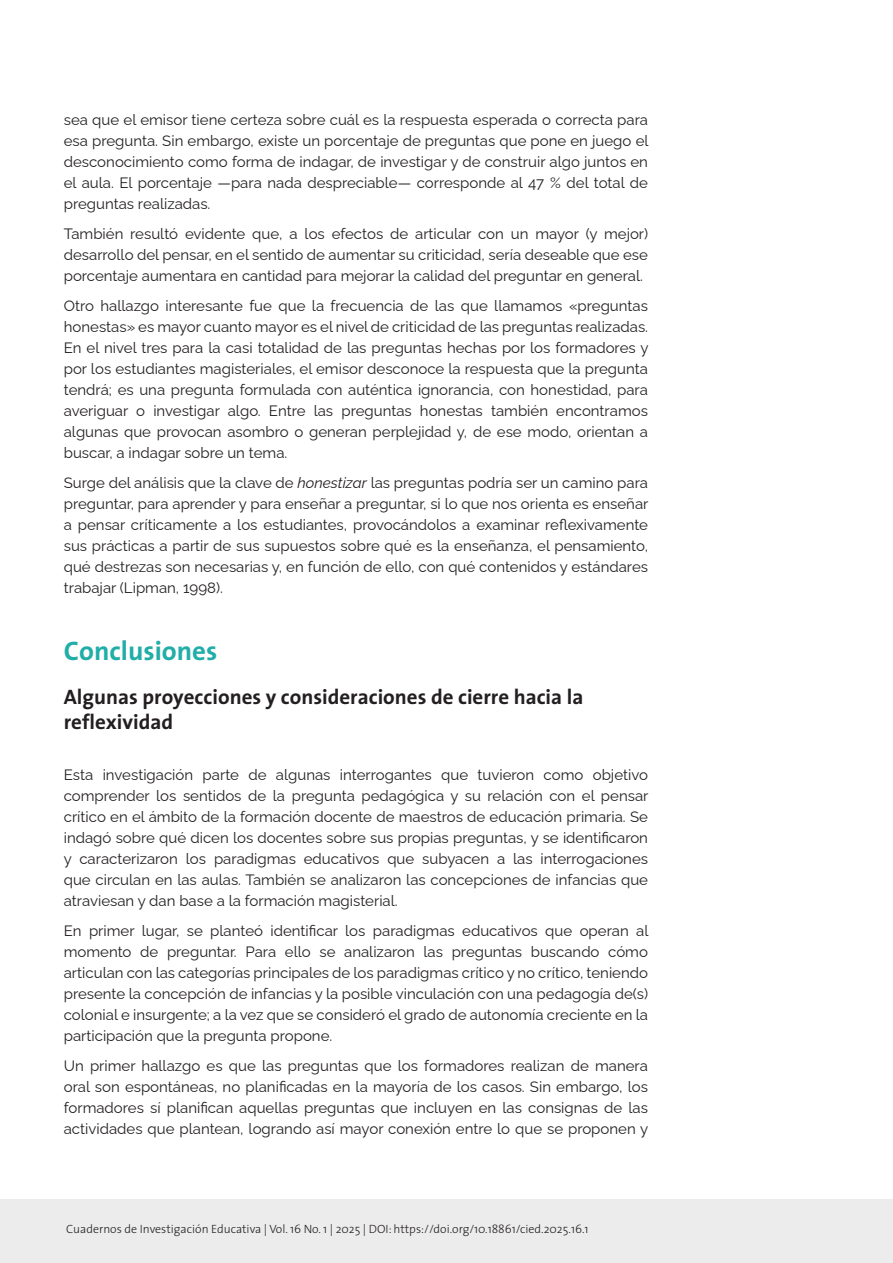
<style>
.page{position:relative;width:893px;height:1263px;background:#fff}
.page>*{position:absolute;margin:0;border:0;box-sizing:border-box;transform-origin:0 0}
.Subtítulo_1{font:700 27px "The Sans";color:#21ada8}
.Subtítulo_2{font:700 21px/25.2px "The Sans";color:#231f20}
.t1{font:15px/21px "Raleway";color:#231f20;text-align:justify}
.t2{font:300 12px "The Sans";color:#231f20}
.s1{font-style:italic}
</style>
<div class="page">
<div style="left:0;top:1199px;width:893px;height:64px;background:#ececed"></div>
<p class="t1" style="left:64px;top:108px;width:586px">sea que el emisor tiene certeza sobre cuál es la respuesta esperada o correcta para esa pregunta. Sin embargo, existe un porcentaje de preguntas que pone en juego el desconocimiento como forma de indagar, de investigar y de construir algo juntos en el aula. El porcentaje —para nada despreciable— corresponde al 47 % del total de preguntas realizadas.</p>
<p class="t1" style="left:64px;top:222px;width:586px">También resultó evidente que, a los efectos de articular con un mayor (y mejor) desarrollo del pensar, en el sentido de aumentar su criticidad, sería deseable que ese porcentaje aumentara en cantidad para mejorar la calidad del preguntar en general.</p>
<p class="t1" style="left:64px;top:294px;width:586px">Otro hallazgo interesante fue que la frecuencia de las que llamamos «preguntas honestas» es mayor cuanto mayor es el nivel de criticidad de las preguntas realizadas.<br>En el nivel tres para la casi totalidad de las preguntas hechas por los formadores y por los estudiantes magisteriales, el emisor desconoce la respuesta que la pregunta tendrá; es una pregunta formulada con auténtica ignorancia, con honestidad, para averiguar o investigar algo. Entre las preguntas honestas también encontramos algunas que provocan asombro o generan perplejidad y, de ese modo, orientan a buscar, a indagar sobre un tema.</p>
<p class="t1" style="left:64px;top:471px;width:586px">Surge del análisis que la clave de <span class="s1">honestizar</span> las preguntas podría ser un camino para preguntar, para aprender y para enseñar a preguntar, si lo que nos orienta es enseñar a pensar críticamente a los estudiantes, provocándolos a examinar reflexivamente sus prácticas a partir de sus supuestos sobre qué es la enseñanza, el pensamiento, qué destrezas son necesarias y, en función de ello, con qué contenidos y estándares trabajar (Lipman, 1998).</p>
<p class="Subtítulo_1" style="left:64px;top:629px;width:155px">Conclusiones</p>
<p class="Subtítulo_2" style="left:64px;top:683px;width:521px">Algunas proyecciones y consideraciones de cierre hacia la reflexividad</p>
<p class="t1" style="left:64px;top:762px;width:586px">Esta investigación parte de algunas interrogantes que tuvieron como objetivo comprender los sentidos de la pregunta pedagógica y su relación con el pensar crítico en el ámbito de la formación docente de maestros de educación primaria. Se indagó sobre qué dicen los docentes sobre sus propias preguntas, y se identificaron y caracterizaron los paradigmas educativos que subyacen a las interrogaciones que circulan en las aulas. También se analizaron las concepciones de infancias que atraviesan y dan base a la formación magisterial.</p>
<p class="t1" style="left:64px;top:918px;width:586px">En primer lugar, se planteó identificar los paradigmas educativos que operan al momento de preguntar. Para ello se analizaron las preguntas buscando cómo articulan con las categorías principales de los paradigmas crítico y no crítico, teniendo presente la concepción de infancias y la posible vinculación con una pedagogía de(s) colonial e insurgente; a la vez que se consideró el grado de autonomía creciente en la participación que la pregunta propone.</p>
<p class="t1" style="left:64px;top:1053px;width:586px">Un primer hallazgo es que las preguntas que los formadores realizan de manera oral son espontáneas, no planificadas en la mayoría de los casos. Sin embargo, los formadores sí planifican aquellas preguntas que incluyen en las consignas de las actividades que plantean, logrando así mayor conexión entre lo que se proponen y</p>
<p class="t2" style="left:66px;top:1218px;width:524px">Cuadernos de Investigación Educativa | Vol. 16 No. 1 | 2025 | DOI: https://doi.org/10.18861/cied.2025.16.1</p>
</div>
